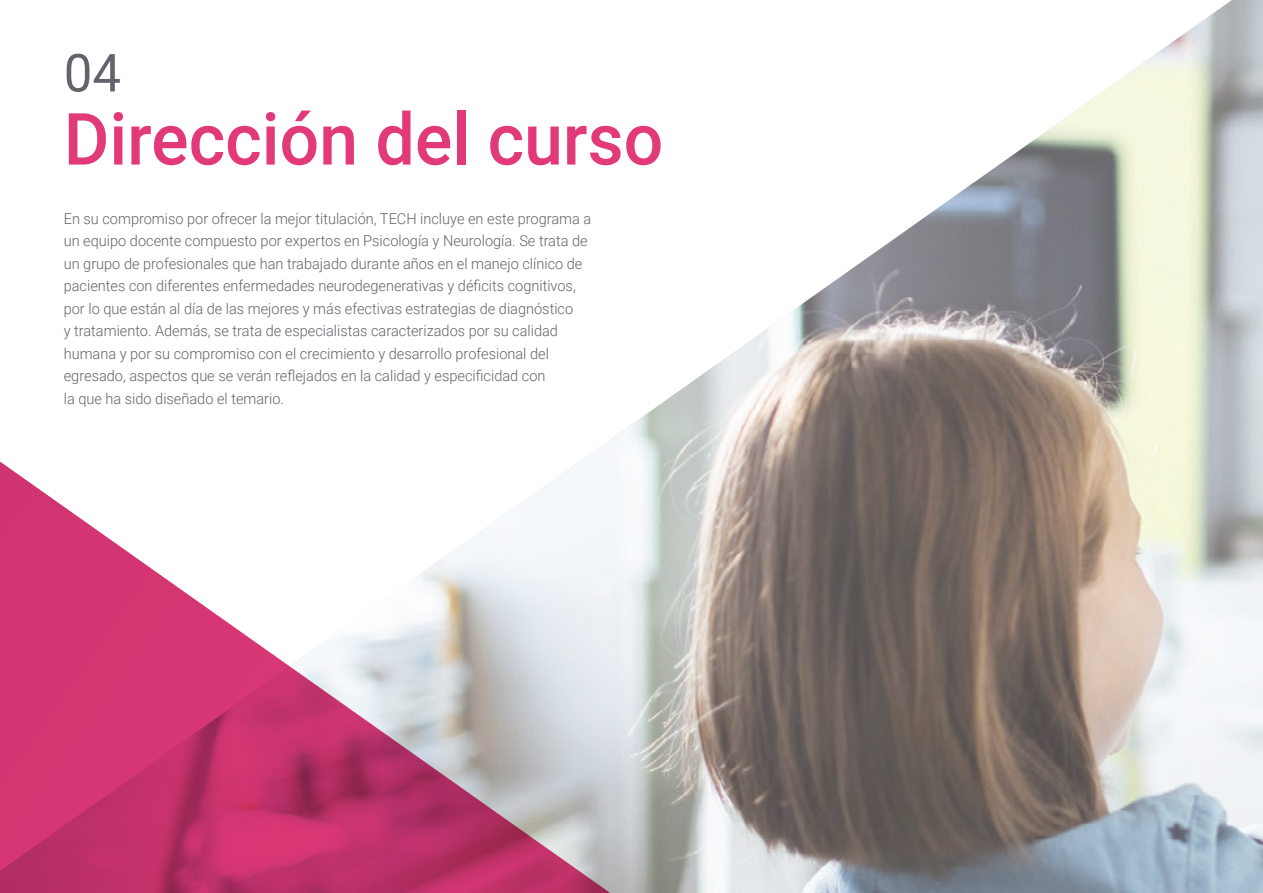
<style>
.page{position:relative;width:1263px;height:893px;background:#fff}
.page>*{position:absolute;margin:0;border:0;box-sizing:border-box;transform-origin:0 0}
.t1{font:500 72px "Roboto";color:#e23a79}
.t2{font:52.5px "Roboto";color:#61646a}
.t3{font:300 15px/22.5px "Roboto";color:#61646a}
</style>
<div class="page">
<img style="left:602px;top:0;width:661px;height:893px">
<svg style="left:0;top:446px;width:640px;height:447px"></svg>
<h2 class="t2" style="left:64px;top:36px;width:59px">04</h2>
<h1 class="t1" style="left:64px;top:89px;width:601px">Dirección del curso</h1>
<p class="t3" style="left:64px;top:207px;width:529px">En su compromiso por ofrecer la mejor titulación, TECH incluye en este programa a un equipo docente compuesto por expertos en Psicología y Neurología. Se trata de un grupo de profesionales que han trabajado durante años en el manejo clínico de pacientes con diferentes enfermedades neurodegenerativas y déficits cognitivos, por lo que están al día de las mejores y más efectivas estrategias de diagnóstico<br>y tratamiento. Además, se trata de especialistas caracterizados por su calidad humana y por su compromiso con el crecimiento y desarrollo profesional del egresado, aspectos que se verán reflejados en la calidad y especificidad con<br>la que ha sido diseñado el temario.</p>
</div>
